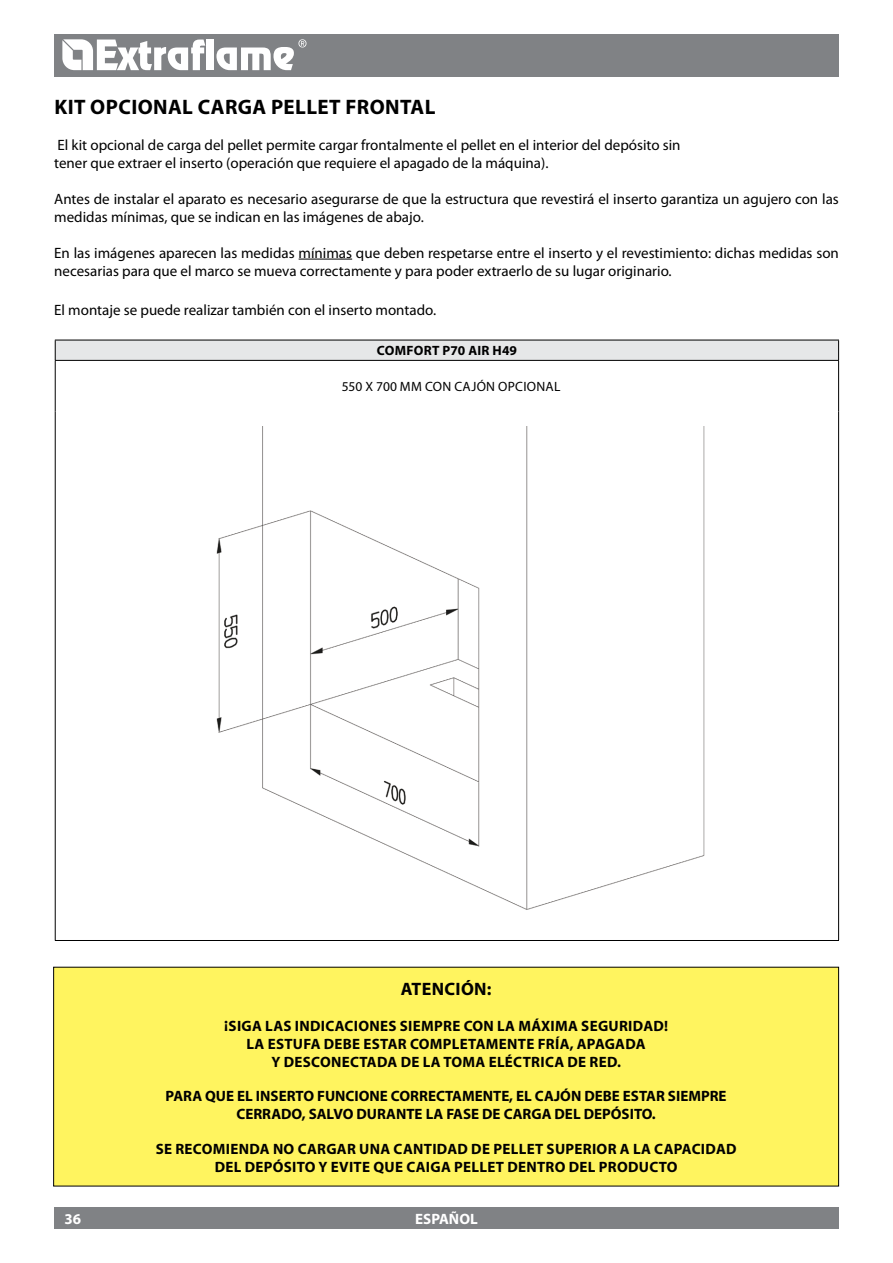
<style>
.page{position:relative;width:893px;height:1263px;background:#fff}
.page>*{position:absolute;margin:0;border:0;box-sizing:border-box;transform-origin:0 0}
.t1{font:700 21px "Myriad Pro";letter-spacing:.02em;color:#000}
.t2{font:700 18px "Myriad Pro";color:#000}
.t3{font:15px/18px "Myriad Pro";color:#000}
.t4{font:700 15px/18px "Myriad Pro";color:#000;text-align:center}
.t5{font:700 15px "Myriad Pro";color:#fff}
.t6{font:13.5px "Myriad Pro";letter-spacing:.02em;color:#000}
.t7{font:700 13.5px "Myriad Pro";letter-spacing:.01em;color:#000}
</style>
<div class="page">
<img style="left:216px;top:427px;width:489px;height:483px">
<div style="left:54px;top:34px;width:785px;height:43px;background:#808285"></div>
<div style="left:54px;top:1208px;width:785px;height:21px;background:#808285"></div>
<svg style="left:62px;top:39px;width:143px;height:31px"></svg>
<div style="left:207px;top:40px;width:7px;height:30px;background:#fff"></div>
<svg style="left:216px;top:39px;width:90px;height:31px"></svg>
<hr style="left:299px;top:259px;width:53px;height:1px;background:#000">
<div style="left:55px;top:340px;width:784px;height:20px;background:#e6e7e8"></div>
<hr style="left:55px;top:340px;width:784px;height:1px;background:#000">
<svg style="left:55px;top:340px;width:1px;height:20px"></svg>
<svg style="left:838px;top:340px;width:1px;height:20px"></svg>
<hr style="left:55px;top:360px;width:784px;height:1px;background:#000">
<hr style="left:55px;top:361px;width:1px;height:50px;background:#000">
<hr style="left:838px;top:361px;width:1px;height:50px;background:#000">
<hr style="left:55px;top:411px;width:1px;height:529px;background:#000">
<hr style="left:838px;top:411px;width:1px;height:529px;background:#000">
<hr style="left:55px;top:940px;width:784px;height:1px;background:#000">
<div style="left:54px;top:967px;width:785px;height:219px;background:#fff45f"></div>
<h1 class="t1" style="left:54px;top:93px;width:383px">KIT OPCIONAL CARGA PELLET FRONTAL</h1>
<p class="t3" style="left:54px;top:135px;width:628px">El kit opcional de carga del pellet permite cargar frontalmente el pellet en el interior del depósito sin tener que extraer el inserto (operación que requiere el apagado de la máquina).</p>
<p class="t3" style="left:54px;top:189px;width:786px">Antes de instalar el aparato es necesario asegurarse de que la estructura que revestirá el inserto garantiza un agujero con las medidas mínimas, que se indican en las imágenes de abajo.</p>
<p class="t3" style="left:54px;top:243px;width:786px">En las imágenes aparecen las medidas mínimas que deben respetarse entre el inserto y el revestimiento: dichas medidas son necesarias para que el marco se mueva correctamente y para poder extraerlo de su lugar originario.</p>
<p class="t3" style="left:54px;top:301px;width:383px">El montaje se puede realizar también con el inserto montado.</p>
<p class="t7" style="left:377px;top:342px;width:39px">COMFORT</p>
<p class="t7" style="left:442px;top:342px;width:34px">P70 AIR</p>
<p class="t7" style="left:493px;top:342px;width:26px">H49</p>
<p class="t6" style="left:342px;top:378px;width:220px">550 X 700 mm con CAJÓN OPCIONAL</p>
<p class="t2" style="left:401px;top:977px;width:22px">ATENCI</p>
<p class="t2" style="left:461px;top:977px;width:32px">ÓN:</p>
<p class="t4" style="left:224px;top:1017px;width:22px">¡SIGA</p>
<p class="t4" style="left:265px;top:1017px;width:10px">LAS</p>
<p class="t4" style="left:295px;top:1017px;width:36px">INDICACIONES</p>
<p class="t4" style="left:400px;top:1017px;width:44px">SIEMPRE</p>
<p class="t4" style="left:464px;top:1017px;width:11px">CON</p>
<p class="t4" style="left:497px;top:1017px;width:172px">LA MÁXIMA SEG URI DAD!</p>
<p class="t4" style="left:246px;top:1035px;width:127px">LA ESTUFA DEBE ESTAR</p>
<p class="t4" style="left:410px;top:1035px;width:43px">COMPLETA</p>
<p class="t4" style="left:486px;top:1035px;width:23px">MENTE</p>
<p class="t4" style="left:538px;top:1035px;width:50px">FR ÍA, APAGA</p>
<p class="t4" style="left:625px;top:1035px;width:21px">DA</p>
<p class="t4" style="left:271px;top:1053px;width:34px">Y DESCONECTA</p>
<p class="t4" style="left:377px;top:1053px;width:146px">DA DELA TOMAELÉCTRICA</p>
<p class="t4" style="left:568px;top:1053px;width:55px">DE RED.</p>
<p class="t4" style="left:166px;top:1087px;width:562px">PARA QUE EL INSERTO FUNCIONE CORRECTAMENTE, EL CAJÓN DEBE ESTAR SIEMPRE<br>CERRADO, SALVO DU RANTE LA FASE DE CARGA DEL DEPÓSITO.</p>
<p class="t4" style="left:156px;top:1139px;width:30px">SE RECO</p>
<p class="t4" style="left:213px;top:1139px;width:96px">MIENDANO CARGAR</p>
<p class="t4" style="left:359px;top:1139px;width:44px">UNA CANTI</p>
<p class="t4" style="left:437px;top:1139px;width:66px">DAD DE PELLET</p>
<p class="t4" style="left:547px;top:1139px;width:29px">SUPERIOR</p>
<p class="t4" style="left:620px;top:1139px;width:44px">ALA CAPACI</p>
<p class="t4" style="left:705px;top:1139px;width:33px">DAD</p>
<p class="t4" style="left:215px;top:1157px;width:78px">DEL DEPÓSITO</p>
<p class="t4" style="left:318px;top:1157px;width:21px">Y EVITE</p>
<p class="t4" style="left:373px;top:1157px;width:43px">QUE CAIGA</p>
<p class="t4" style="left:454px;top:1157px;width:10px">PELLET</p>
<p class="t4" style="left:507px;top:1157px;width:21px">DENTRO</p>
<p class="t4" style="left:569px;top:1157px;width:41px">DEL PRO</p>
<p class="t4" style="left:628px;top:1157px;width:32px">DUCTO</p>
<p class="t5" style="left:65px;top:1209px;width:18px">36</p>
<p class="t5" style="left:415px;top:1209px;width:64px">ESPAÑOL</p>
</div>
